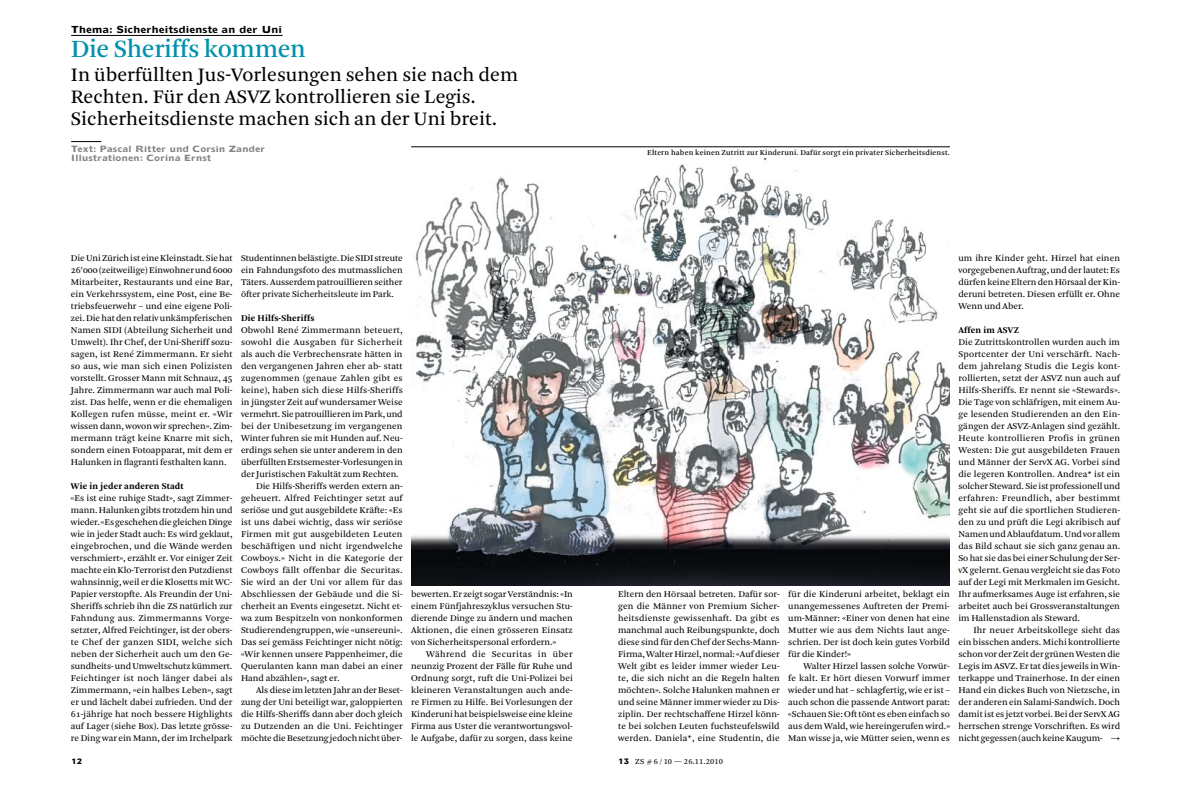
<style>
.page{position:relative;width:1191px;height:794px;background:#fff}
.page>*{position:absolute;margin:0;border:0;box-sizing:border-box;transform-origin:0 0}
.t1{font:26px "Arnhem";letter-spacing:-.015em;color:#0092ab}
.t2{font:20px/22px "Arnhem Blond";color:#000}
.t3{font:9.3px/12px "Arnhem Blond";color:#000;text-align:justify}
.t4{font:9.3px "Arnhem Blond";letter-spacing:.02em;color:#000}
.t5{font:700 9.3px "Arnhem";letter-spacing:.02em;color:#000}
.t6{font:9.3px "Arnhem Blond";letter-spacing:.035em;color:#000}
.t7{font:9.3px "Arnhem Blond";letter-spacing:.025em;color:#000}
.t8{font:700 9.3px "Arial";color:#000}
.t9{font:700 9px "Doric LT Std";letter-spacing:-.03em;color:#000}
.t10{font:700 8px/9px "Doric LT Std";letter-spacing:-.02em;color:#808285}
.t11{font:8px "Arnhem Blond";letter-spacing:.005em;color:#000}
.t12{font:7.8px "Arnhem";letter-spacing:.02em;color:#000}
.t13{font:700 7px "Doric LT Std";color:#000}
.s1{font-family:"Doric LT Std";font-weight:700;font-size:7px}
</style>
<div class="page">
<hr style="left:71px;top:35px;width:212px;height:1px;background:#000">
<hr style="left:71px;top:141px;width:30px;height:1px;background:#000">
<hr style="left:411px;top:146px;width:539px;height:1px;background:#000">
<img style="left:411px;top:158px;width:539px;height:427px">
<p class="t9" style="left:71px;top:23px;width:213px">Thema: Sicherheitsdienste an der Uni</p>
<h1 class="t1" style="left:71px;top:34px;width:237px">Die Sheriffs kommen</h1>
<h2 class="t2" style="left:71px;top:64px;width:449px">In überfüllten Jus-Vorlesungen sehen sie nach dem<br>Rechten. Für den ASVZ kontrollieren sie Legis.<br>Sicherheitsdienste machen sich an der Uni breit.</h2>
<p class="t10" style="left:71px;top:144px;width:196px">Text: Pascal Ritter und Corsin Zander<br>Illustrationen: Corina Ernst</p>
<p class="t3" style="left:71px;top:252px;width:163px">Die Uni Zürich ist eine Kleinstadt. Sie hat 26’000 (zeitweilige) Einwohner und 6000<br>Mitarbeiter, Restaurants und eine Bar, ein Verkehrssystem, eine Post, eine Be&shy;triebsfeuerwehr – und eine eigene Poli&shy;zei. Die hat den relativ unkämpferischen Namen SIDI (Abteilung Sicherheit und Umwelt). Ihr Chef, der Uni-Sheriff sozu&shy;sagen, ist René Zimmermann. Er sieht so aus, wie man sich einen Polizisten vorstellt. Grosser Mann mit Schnauz, 45<br>Jahre. Zimmermann war auch mal Poli&shy;zist. Das helfe, wenn er die ehemaligen Kollegen rufen müsse, meint er. «Wir wissen dann, wovon wir sprechen». Zim&shy;mermann trägt keine Knarre mit sich, sondern einen Fotoapparat, mit dem er Halunken in flagranti festhalten kann.</p>
<p class="t5" style="left:71px;top:481px;width:114px">Wie in jeder anderen Stadt</p>
<p class="t3" style="left:71px;top:492px;width:163px">«Es ist eine ruhige Stadt», sagt Zimmer&shy;mann. Halunken gibts trotzdem hin und wieder. «Es geschehen die gleichen Dinge wie in jeder Stadt auch: Es wird geklaut, eingebrochen, und die Wände werden verschmiert», erzählt er. Vor einiger Zeit machte ein Klo-Terrorist den Putzdienst wahnsinnig, weil er die Klosetts mit WC-Papier verstopfte. Als Freundin der Uni-Sheriffs schrieb ihn die ZS natürlich zur Fahndung aus. Zimmermanns Vorge&shy;setzter, Alfred Feichtinger, ist der obers&shy;te Chef der ganzen SIDI, welche sich neben der Sicherheit auch um den Ge&shy;sundheits- und Umweltschutz kümmert.<br>Feichtinger ist noch länger dabei als Zimmermann, «ein halbes Leben», sagt er und lächelt dabei zufrieden. Und der 61-jährige hat noch bessere Highlights auf Lager (siehe Box). Das letzte grösse&shy;re Ding war ein Mann, der im Irchelpark</p>
<p class="t13" style="left:71px;top:755px;width:13px">12</p>
<p class="t3" style="left:241px;top:252px;width:163px">Studentinnen belästigte. Die SIDI streute ein Fahndungsfoto des mutmasslichen Täters. Ausserdem patrouillieren seither öfter private Sicherheitsleute im Park.</p>
<p class="t5" style="left:241px;top:312px;width:75px">Die Hilfs-Sheriffs</p>
<p class="t4" style="left:241px;top:325px;width:163px">Obwohl René Zimmermann beteuert,</p>
<p class="t6" style="left:241px;top:337px;width:163px">sowohl die Ausgaben für Sicherheit</p>
<p class="t3" style="left:241px;top:348px;width:163px">als auch die Verbrechensrate hätten in</p>
<p class="t3" style="left:241px;top:360px;width:163px">den vergangenen Jahren eher ab- statt</p>
<p class="t7" style="left:241px;top:372px;width:163px">zugenommen (genaue Zahlen gibt es</p>
<p class="t3" style="left:241px;top:384px;width:163px">keine), haben sich diese Hilfs-Sheriffs</p>
<p class="t3" style="left:241px;top:396px;width:163px">in jüngster Zeit auf wundersamer Weise</p>
<p class="t3" style="left:241px;top:408px;width:163px">vermehrt. Sie patrouillieren im Park, und</p>
<p class="t3" style="left:241px;top:420px;width:163px">bei der Unibesetzung im vergangenen</p>
<p class="t3" style="left:241px;top:432px;width:163px">Winter fuhren sie mit Hunden auf. Neu-</p>
<p class="t3" style="left:241px;top:444px;width:163px">erdings sehen sie unter anderem in den</p>
<p class="t3" style="left:241px;top:456px;width:163px">überfüllten Erstsemester-Vorlesungen in</p>
<p class="t3" style="left:241px;top:468px;width:159px">der Juristischen Fakultät zum Rechten.</p>
<p class="t3" style="left:256px;top:480px;width:148px">Die Hilfs-Sheriffs werden extern an-</p>
<p class="t3" style="left:241px;top:492px;width:163px">geheuert. Alfred Feichtinger setzt auf</p>
<p class="t3" style="left:241px;top:504px;width:163px">seriöse und gut ausgebildete Kräfte: «Es</p>
<p class="t3" style="left:241px;top:516px;width:163px">ist uns dabei wichtig, dass wir seriöse</p>
<p class="t3" style="left:241px;top:528px;width:163px">Firmen mit gut ausgebildeten Leuten</p>
<p class="t4" style="left:241px;top:540px;width:163px">beschäftigen und nicht irgendwelche</p>
<p class="t4" style="left:241px;top:552px;width:163px">Cowboys.» Nicht in die Kategorie der</p>
<p class="t4" style="left:241px;top:564px;width:163px">Cowboys fällt offenbar die Securitas.</p>
<p class="t3" style="left:241px;top:576px;width:163px">Sie wird an der Uni vor allem für das</p>
<p class="t3" style="left:241px;top:588px;width:163px">Abschliessen der Gebäude und die Si-</p>
<p class="t3" style="left:241px;top:600px;width:163px">cherheit an Events eingesetzt. Nicht et-</p>
<p class="t3" style="left:241px;top:612px;width:163px">wa zum Bespitzeln von nonkonformen</p>
<p class="t3" style="left:241px;top:624px;width:163px">Studierendengruppen, wie «unsereuni».</p>
<p class="t3" style="left:241px;top:636px;width:163px">Das sei gemäss Feichtinger nicht nötig:</p>
<p class="t3" style="left:241px;top:648px;width:163px">«Wir kennen unsere Pappenheimer, die</p>
<p class="t3" style="left:241px;top:660px;width:163px">Querulanten kann man dabei an einer</p>
<p class="t3" style="left:241px;top:672px;width:100px">Hand abzählen», sagt er.</p>
<p class="t3" style="left:256px;top:684px;width:148px">Als diese im letzten Jahr an der Beset-</p>
<p class="t3" style="left:241px;top:696px;width:163px">zung der Uni beteiligt war, galoppierten</p>
<p class="t3" style="left:241px;top:708px;width:163px">die Hilfs-Sheriffs dann aber doch gleich</p>
<p class="t3" style="left:241px;top:720px;width:163px">zu Dutzenden an die Uni. Feichtinger</p>
<p class="t3" style="left:241px;top:732px;width:163px">möchte die Besetzung jedoch nicht über-</p>
<p class="t3" style="left:411px;top:588px;width:163px">bewerten. Er zeigt sogar Verständnis: «In einem Fünfjahreszyklus versuchen Stu&shy;dierende Dinge zu ändern und machen Aktionen, die einen grösseren Einsatz von Sicherheitspersonal erfordern.»</p>
<p class="t3" style="left:411px;top:648px;width:163px;text-indent:15px">Während die Securitas in über neunzig Prozent der Fälle für Ruhe und Ordnung sorgt, ruft die Uni-Polizei bei kleineren Veranstaltungen auch ande&shy;re Firmen zu Hilfe. Bei Vorlesungen der Kinderuni hat beispielsweise eine kleine Firma aus Uster die verantwortungsvol&shy;le Aufgabe, dafür zu sorgen, dass keine</p>
<p class="t12" style="left:647px;top:148px;width:304px">Eltern haben keinen Zutritt zur Kinderuni. Dafür sorgt ein privater Sicherheitsdienst.</p>
<p class="t3" style="left:618px;top:588px;width:163px">Eltern den Hörsaal betreten. Dafür sor&shy;gen die Männer von Premium Sicher&shy;heitsdienste gewissenhaft. Da gibt es manchmal auch Reibungspunkte, doch diese sind für den Chef der Sechs-Mann-Firma, Walter Hirzel, normal: «Auf dieser Welt gibt es leider immer wieder Leu&shy;te, die sich nicht an die Regeln halten möchten». Solche Halunken mahnen er und seine Männer immer wieder zu Dis&shy;ziplin. Der rechtschaffene Hirzel könn&shy;te bei solchen Leuten fuchsteufelswild werden. Daniela*, eine Studentin, die</p>
<p class="t3" style="left:788px;top:588px;width:163px">für die Kinderuni arbeitet, beklagt ein unangemessenes Auftreten der Premi&shy;um-Männer: «Einer von denen hat eine Mutter wie aus dem Nichts laut ange&shy;schrien. Der ist doch kein gutes Vorbild für die Kinder!»</p>
<p class="t3" style="left:788px;top:660px;width:163px;text-indent:15px">Walter Hirzel lassen solche Vorwür&shy;fe kalt. Er hört diesen Vorwurf immer wieder und hat – schlagfertig, wie er ist – auch schon die passende Antwort parat: «Schauen Sie: Oft tönt es eben einfach so aus dem Wald, wie hereingerufen wird.» Man wisse ja, wie Mütter seien, wenn es</p>
<p class="t11" style="left:618px;top:757px;width:106px"><span class="s1">13</span> ZS # 6 / 10 — 26.11.2010</p>
<p class="t3" style="left:958px;top:252px;width:163px">um ihre Kinder geht. Hirzel hat einen vorgegebenen Auftrag, und der lautet: Es dürfen keine Eltern den Hörsaal der Kin&shy;deruni betreten. Diesen erfüllt er. Ohne Wenn und Aber.</p>
<p class="t5" style="left:958px;top:325px;width:62px">Affen im ASVZ</p>
<p class="t3" style="left:958px;top:336px;width:163px">Die Zutrittskontrollen wurden auch im Sportcenter der Uni verschärft. Nach&shy;dem jahrelang Studis die Legis kont&shy;rollierten, setzt der ASVZ nun auch auf Hilfs-Sheriffs. Er nennt sie «Stewards».<br>Die Tage von schläfrigen, mit einem Au&shy;ge lesenden Studierenden an den Ein&shy;gängen der ASVZ-Anlagen sind gezählt.<br>Heute kontrollieren Profis in grünen Westen: Die gut ausgebildeten Frauen und Männer der ServX AG. Vorbei sind die legeren Kontrollen. Andrea* ist ein solcher Steward. Sie ist professionell und erfahren: Freundlich, aber bestimmt geht sie auf die sportlichen Studieren&shy;den zu und prüft die Legi akribisch auf Namen und Ablaufdatum. Und vor allem das Bild schaut sie sich ganz genau an.<br>So hat sie das bei einer Schulung der Ser&shy;vX gelernt. Genau vergleicht sie das Foto auf der Legi mit Merkmalen im Gesicht.<br>Ihr aufmerksames Auge ist erfahren, sie arbeitet auch bei Grossveranstaltungen im Hallenstadion als Steward.</p>
<p class="t3" style="left:958px;top:624px;width:163px;text-indent:15px">Ihr neuer Arbeitskollege sieht das ein bisschen anders. Michi kontrollierte schon vor der Zeit der grünen Westen die Legis im ASVZ. Er tat dies jeweils in Win&shy;terkappe und Trainerhose. In der einen Hand ein dickes Buch von Nietzsche, in der anderen ein Salami-Sandwich. Doch damit ist es jetzt vorbei. Bei der ServX AG herrschen strenge Vorschriften. Es wird nicht gegessen (auch keine Kaugum-</p>
<p class="t8" style="left:1110px;top:732px;width:11px">→</p>
</div>
